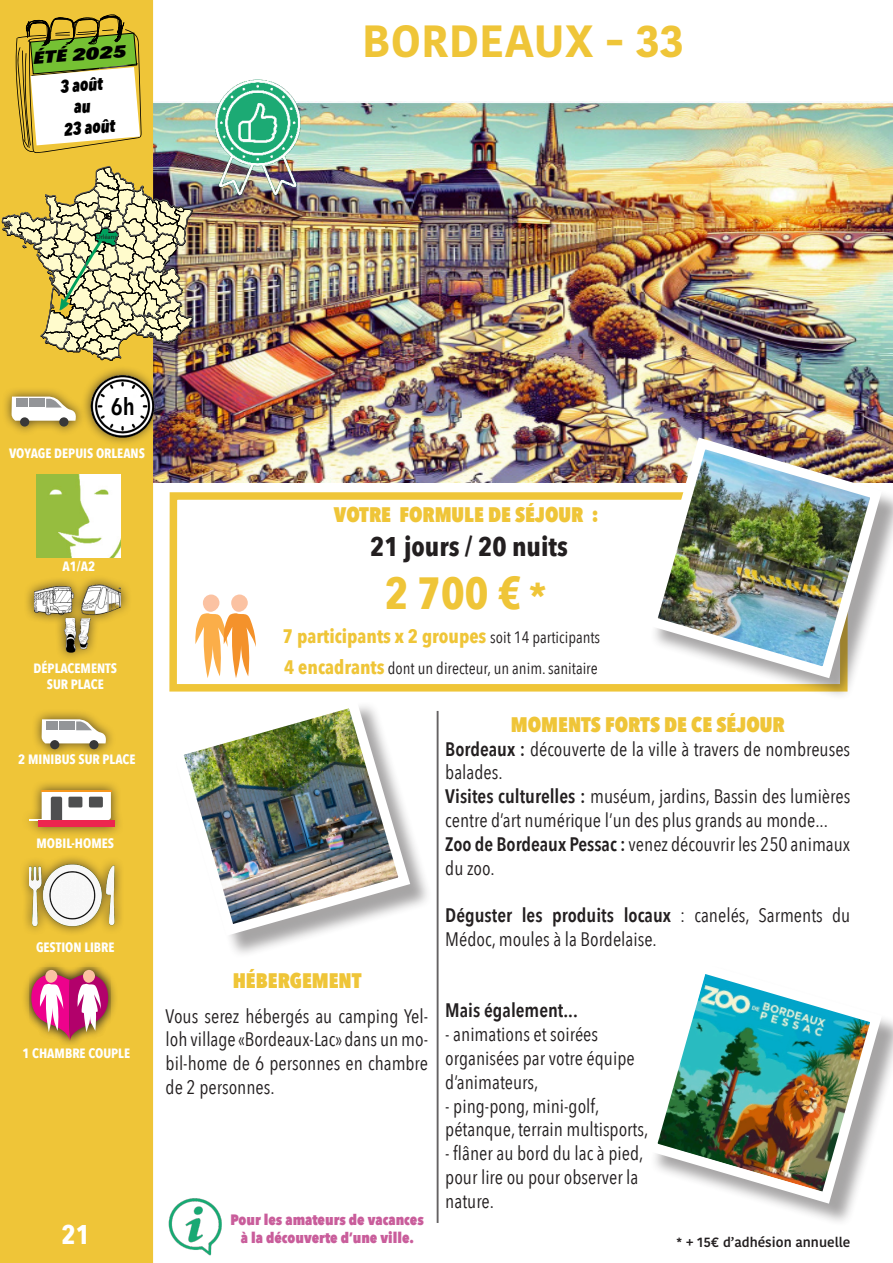
<style>
.page{position:relative;width:893px;height:1263px;background:#fff}
.page>*{position:absolute;margin:0;border:0;box-sizing:border-box;transform-origin:0 0}
.t1{font:700 45px "Kohinoor Bangla";color:#efc538}
.t2{font:700 45px "Avenir Next Condensed";color:#efc538}
.t3{font:700 27px "Avenir Next Condensed";color:#231f20}
.t4{font:700 27px "Avenir Next Condensed";color:#fff}
.t5{font:600 24px "Avenir Next Condensed";color:#000}
.t6{font:800 21px "Avenir Next Condensed";color:#efc538}
.t7{font:19.5px/23.7px "Avenir Next Condensed";color:#231f20}
.t8{font:700 19.5px "Avenir Next Condensed";color:#efc538}
.t9{font:600 19.5px "Avenir Next Condensed";color:#231f20}
.t10{font:italic 800 17.85px/21.5px "Avenir Next Condensed";color:#000;text-align:center;scale:.89 1}
.t11{font:italic 800 17.1px "Avenir Next Condensed";color:#000;scale:1.43 1}
.t12{font:16.5px "Avenir Next Condensed";color:#231f20}
.t13{font:800 15px/18px "Avenir Next Condensed";color:#c95d9b;text-align:center}
.t14{font:700 13.5px/16.2px "Avenir Next Condensed";color:#fff;text-align:center}
.t15{font:600 13.5px "Kohinoor Bangla";color:#231f20}
.t16{font:6.45px "Myriad Pro";color:#231f20}
.s1{font-size:37.5px}
.s2{font-weight:400;font-size:16.5px;color:#231f20}
.s3{font-weight:700;font-size:19.5px;color:#efc538}
.s4{font-weight:600}
</style>
<div class="page">
<hr style="left:437px;top:711px;width:2px;height:512px;background:#231f20">
<div style="left:175px;top:700px;width:258px;height:259px;background:#231f20;opacity:.4"></div>
<img style="left:169px;top:691px;width:247px;height:250px">
<div style="left:169px;top:492px;width:679px;height:199px;border:8px solid #efc538"></div>
<div style="left:649px;top:966px;width:244px;height:260px;background:#231f20;opacity:.4"></div>
<img style="left:649px;top:966px;width:239px;height:243px">
<img style="left:153px;top:101px;width:740px;height:382px">
<svg style="left:195px;top:594px;width:61px;height:84px"></svg>
<div style="left:0;top:1px;width:152px;height:1261px;background:#efc538"></div>
<div style="left:0;top:0;width:153px;height:1263px;border:2px solid #efc538"></div>
<div style="left:1px;top:386px;width:85px;height:51px;background:#231f20;opacity:.75"></div>
<svg style="left:12px;top:397px;width:64px;height:24px"></svg>
<div style="left:59px;top:417px;width:9px;height:10px;background:#383839;border-radius:50%"></div>
<div style="left:20px;top:417px;width:9px;height:10px;background:#383839;border-radius:50%"></div>
<img style="left:37px;top:474px;width:84px;height:84px">
<svg style="left:16px;top:14px;width:126px;height:139px"></svg>
<img style="left:2px;top:166px;width:191px;height:195px">
<div style="left:20px;top:779px;width:104px;height:59px;background:#231f20;opacity:.75"></div>
<svg style="left:30px;top:790px;width:81px;height:31px"></svg>
<hr style="left:38px;top:820px;width:76px;height:1px;background:#ed254f">
<hr style="left:38px;top:822px;width:76px;height:1px;background:#ed254f">
<hr style="left:38px;top:824px;width:76px;height:1px;background:#ed254f">
<hr style="left:38px;top:826px;width:76px;height:1px;background:#ed254f">
<hr style="left:41px;top:790px;width:70px;height:2px;background:#f7981d">
<div style="left:23px;top:574px;width:109px;height:88px;background:#231f20;opacity:.75"></div>
<img style="left:34px;top:574px;width:87px;height:85px">
<div style="left:21px;top:959px;width:97px;height:90px;background:#231f20;opacity:.75"></div>
<div style="left:30px;top:967px;width:81px;height:77px;background:#231f20;opacity:.75"></div>
<div style="left:45px;top:970px;width:12px;height:13px;background:#fbc2a2;border-radius:50%"></div>
<div style="left:83px;top:970px;width:12px;height:13px;background:#fbc2a2;border-radius:50%"></div>
<svg style="left:31px;top:974px;width:77px;height:67px"></svg>
<div style="left:19px;top:854px;width:105px;height:82px;background:#231f20;opacity:.75"></div>
<img style="left:30px;top:857px;width:85px;height:75px">
<div style="left:31px;top:709px;width:85px;height:50px;background:#231f20;opacity:.75"></div>
<svg style="left:42px;top:719px;width:64px;height:24px"></svg>
<div style="left:89px;top:740px;width:10px;height:9px;background:#383839;border-radius:50%"></div>
<div style="left:50px;top:740px;width:9px;height:9px;background:#383839;border-radius:50%"></div>
<div style="left:649px;top:441px;width:244px;height:260px;background:#231f20;opacity:.4"></div>
<img style="left:640px;top:432px;width:248px;height:252px">
<img style="left:168px;top:1198px;width:54px;height:58px">
<div style="left:80px;top:365px;width:84px;height:82px;background:#231f20;opacity:.75"></div>
<img style="left:85px;top:370px;width:74px;height:73px">
<img style="left:195px;top:79px;width:123px;height:129px">
<p class="t11" style="left:32px;top:47px;width:67px;rotate:-4deg">ÉTÉ 2025</p>
<p class="t10" style="left:59px;top:77px;width:59px;rotate:-5deg">3 août au<br>23 août</p>
<p class="t16" style="left:96px;top:233px;width:22px">Orléans</p>
<h1 class="t1" style="left:362px;top:1px;width:323px">BORDEAUX - 33</h1>
<p class="t5" style="left:111px;top:391px;width:26px">6h</p>
<p class="t14" style="left:9px;top:445px;width:137px">VOYAGE DEPUIS ORLEANS</p>
<p class="t14" style="left:62px;top:559px;width:34px">A1/A2</p>
<p class="t14" style="left:34px;top:660px;width:85px">DÉPLACEMENTS<br>SUR PLACE</p>
<p class="t14" style="left:18px;top:752px;width:119px">2 MINIBUS SUR PLACE</p>
<p class="t14" style="left:37px;top:835px;width:79px">MOBIL-HOMES</p>
<p class="t14" style="left:36px;top:940px;width:80px">GESTION LIBRE</p>
<p class="t14" style="left:22px;top:1045px;width:109px">1 CHAMBRE COUPLE</p>
<h2 class="t4" style="left:62px;top:1217px;width:30px">21</h2>
<p class="t6" style="left:334px;top:501px;width:266px">VOTRE FORMULE DE SÉJOUR :</p>
<h2 class="t3" style="left:370px;top:529px;width:199px">21 jours / 20 nuits</h2>
<h1 class="t2" style="left:385px;top:564px;width:163px">2 700 € <span class="s1">*</span></h1>
<p class="t8" style="left:283px;top:623px;width:319px">7 participants x 2 groupes <span class="s2">soit 14 participants</span></p>
<p class="t12" style="left:284px;top:657px;width:315px"><span class="s3">4 encadrants</span> dont un directeur, un anim. sanitaire</p>
<p class="t6" style="left:233px;top:967px;width:130px">HÉBERGEMENT</p>
<p class="t7" style="left:166px;top:1005px;width:264px;text-align:justify">Vous serez hébergés au camping Yel&shy;loh village «Bordeaux-Lac» dans un mo&shy;bil-home de 6 personnes en chambre de 2 personnes.</p>
<p class="t13" style="left:231px;top:1211px;width:195px">Pour les amateurs de vacances à la découverte d’une ville.</p>
<p class="t6" style="left:511px;top:711px;width:275px">MOMENTS FORTS DE CE SÉJOUR</p>
<p class="t7" style="left:445px;top:738px;width:406px"><span class="s4">Bordeaux :</span> découverte de la ville à travers de nombreuses balades.<br><span class="s4">Visites culturelles :</span> muséum, jardins, Bassin des lumières centre d’art numérique l’un des plus grands au monde...<br><span class="s4">Zoo de Bordeaux Pessac :</span> venez découvrir les 250 animaux du zoo.</p>
<p class="t7" style="left:445px;top:904px;width:407px"><span class="s4">Déguster les produits locaux</span> : canelés, Sarments du<br>Médoc, moules à la Bordelaise.</p>
<p class="t9" style="left:445px;top:998px;width:134px">Mais également...</p>
<p class="t7" style="left:445px;top:1023px;width:191px">- animations et soirées organisées par votre équipe d’animateurs,</p>
<p class="t7" style="left:445px;top:1094px;width:205px">- ping-pong, mini-golf, pétanque, terrain multisports,</p>
<p class="t7" style="left:445px;top:1142px;width:200px">- flâner au bord du lac à pied, pour lire ou pour observer la nature.</p>
<p class="t15" style="left:677px;top:1231px;width:175px">* + 15€ d’adhésion annuelle</p>
</div>
